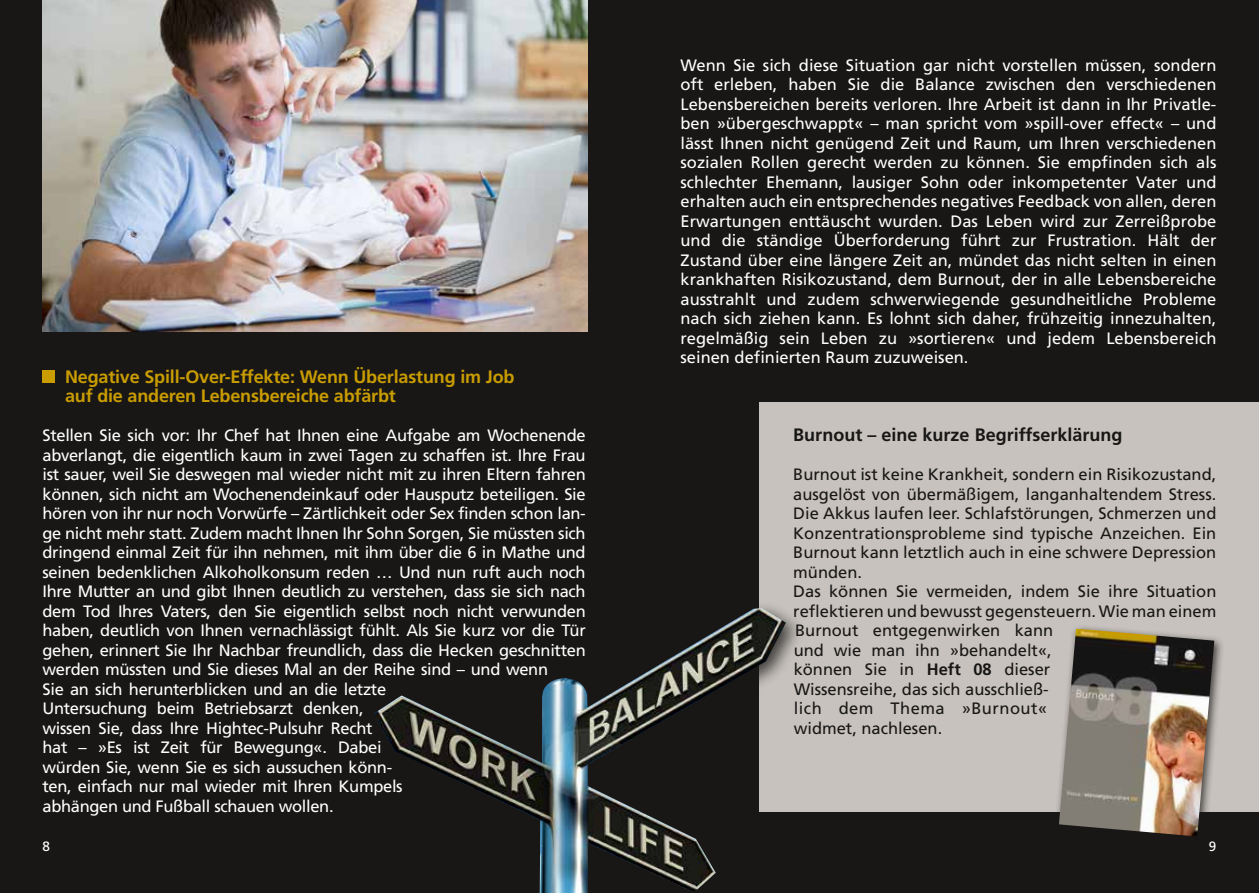
<style>
.page{position:relative;width:1259px;height:893px;background:#181716}
.page>*{position:absolute;margin:0;border:0;box-sizing:border-box;transform-origin:0 0}
.t1{font:700 18px/19.5px "Frutiger LT Std";letter-spacing:-.01em;color:#c99c00}
.t2{font:700 18px "Frutiger LT Std";color:#181716}
.t3{font:16.5px/19.5px "Frutiger LT Std";letter-spacing:-.02em;color:#fff}
.t4{font:16.5px/19.5px "Frutiger LT Std";color:#181716}
.t5{font:13.5px "Frutiger LT Std";color:#fff}
.s1{font-weight:700}
</style>
<div class="page">
<div style="left:43px;top:370px;width:12px;height:13px;background:#c99c00"></div>
<div style="left:759px;top:402px;width:500px;height:410px;background:#c7c2bd"></div>
<div style="left:1054px;top:624px;width:171px;height:223px;background:#181716;opacity:.75"></div>
<img style="left:1059px;top:629px;width:155px;height:207px">
<div style="left:367px;top:601px;width:437px;height:292px;background:#181716;opacity:.75"></div>
<img style="left:374px;top:608px;width:412px;height:285px">
<img style="left:43px;top:0;width:544px;height:332px">
<p class="t1" style="left:65px;top:367px;width:451px">Negative Spill-Over-Effekte: Wenn Überlastung im Job auf die anderen Lebensbereiche abfärbt</p>
<p class="t3" style="left:43px;top:426px;width:545px">Stellen Sie sich vor: Ihr Chef hat Ihnen eine Aufgabe am Wochenende abverlangt, die eigentlich kaum in zwei Tagen zu schaffen ist. Ihre Frau ist sauer, weil Sie deswegen mal wieder nicht mit zu ihren Eltern fahren können, sich nicht am Wochenendeinkauf oder Hausputz beteiligen. Sie hören von ihr nur noch Vorwürfe – Zärtlichkeit oder Sex finden schon lan&shy;ge nicht mehr statt. Zudem macht Ihnen Ihr Sohn Sorgen, Sie müssten sich dringend einmal Zeit für ihn nehmen, mit ihm über die 6 in Mathe und seinen bedenklichen Alkoholkonsum reden … Und nun ruft auch noch Ihre Mutter an und gibt Ihnen deutlich zu verstehen, dass sie sich nach dem Tod Ihres Vaters, den Sie eigentlich selbst noch nicht verwunden haben, deutlich von Ihnen vernachlässigt fühlt. Als Sie kurz vor die Tür gehen, erinnert Sie Ihr Nachbar freundlich, dass die Hecken geschnitten werden müssten und Sie dieses Mal an der Reihe sind – und wenn<br>Sie an sich herunterblicken und an die letzte<br>Untersuchung beim Betriebsarzt denken,<br>wissen Sie, dass Ihre Hightec-Pulsuhr Recht<br>hat – »Es ist Zeit für Bewegung«. Dabei<br>würden Sie, wenn Sie es sich aussuchen könn-<br>ten, einfach nur mal wieder mit Ihren Kumpels<br>abhängen und Fußball schauen wollen.</p>
<p class="t3" style="left:680px;top:55px;width:537px;text-align:justify">Wenn Sie sich diese Situation gar nicht vorstellen müssen, sondern oft erleben, haben Sie die Balance zwischen den verschiedenen Lebensbereichen bereits verloren. Ihre Arbeit ist dann in Ihr Privatle&shy;ben »übergeschwappt« – man spricht vom »spill-over effect« – und lässt Ihnen nicht genügend Zeit und Raum, um Ihren verschiedenen sozialen Rollen gerecht werden zu können. Sie empfinden sich als schlechter Ehemann, lausiger Sohn oder inkompetenter Vater und erhalten auch ein entsprechendes negatives Feedback von allen, deren Erwartungen enttäuscht wurden. Das Leben wird zur Zerreißprobe und die ständige Überforderung führt zur Frustration. Hält der Zustand über eine längere Zeit an, mündet das nicht selten in einen krankhaften Risikozustand, dem Burnout, der in alle Lebensbereiche ausstrahlt und zudem schwerwiegende gesundheitliche Probleme nach sich ziehen kann. Es lohnt sich daher, frühzeitig innezuhalten, regelmäßig sein Leben zu »sortieren« und jedem Lebensbereich seinen definierten Raum zuzuweisen.</p>
<p class="t2" style="left:793px;top:424px;width:331px">Burnout – eine kurze Begriffserklärung</p>
<p class="t4" style="left:793px;top:465px;width:425px">Burnout ist keine Krankheit, sondern ein Risikozustand, ausgelöst von übermäßigem, langanhaltendem Stress.<br>Die Akkus laufen leer. Schlafstörungen, Schmerzen und Konzentrationsprobleme sind typische Anzeichen. Ein Burnout kann letztlich auch in eine schwere Depression münden.<br>Das können Sie vermeiden, indem Sie ihre Situation reflektieren und bewusst gegensteuern. Wie man einem</p>
<p class="t4" style="left:793px;top:621px;width:261px">Burnout entgegenwirken kann und wie man ihn »behandelt«, können Sie in <span class="s1">Heft 08</span> dieser<br>Wissensreihe, das sich ausschließ&shy;lich dem Thema »Burnout« widmet, nachlesen.</p>
<p class="t5" style="left:43px;top:838px;width:9px">8</p>
<p class="t5" style="left:1209px;top:838px;width:9px">9</p>
</div>
